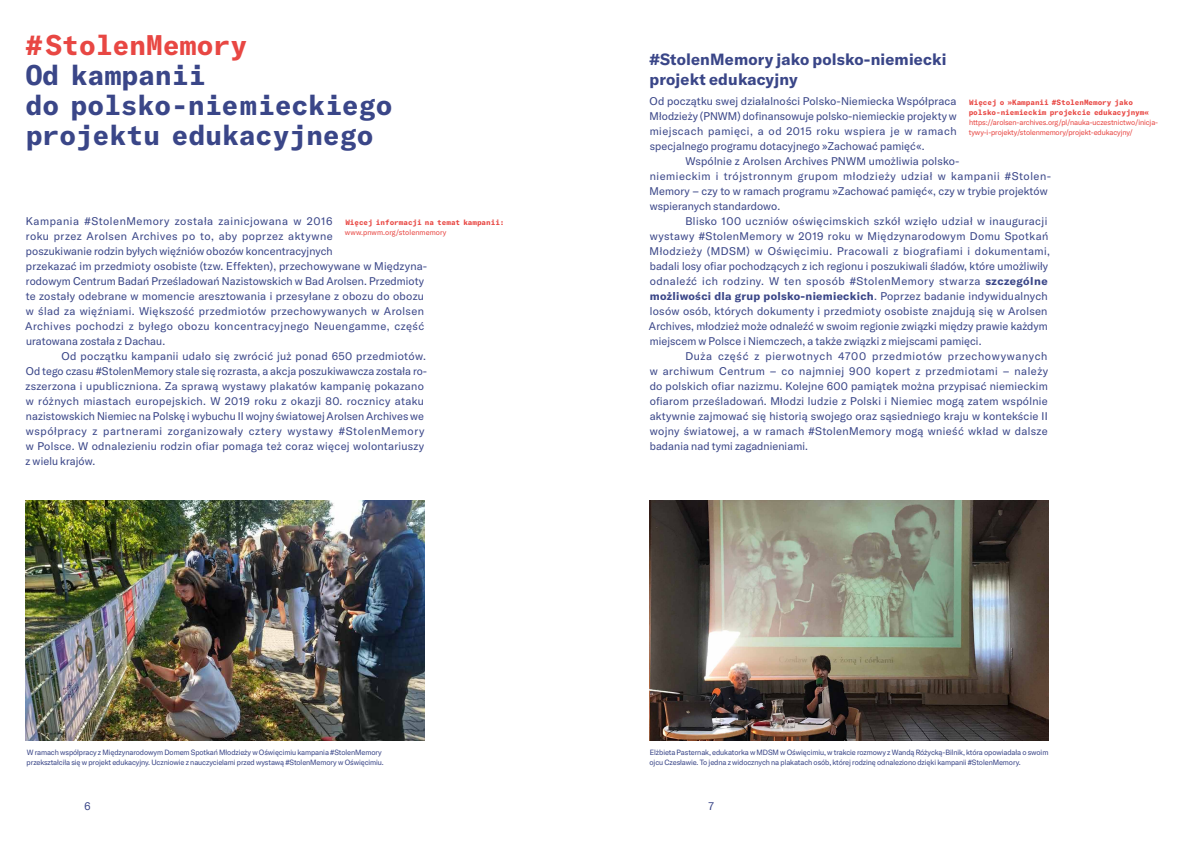
<style>
.page{position:relative;width:1191px;height:842px;background:#fff}
.page>*{position:absolute;margin:0;border:0;box-sizing:border-box;transform-origin:0 0}
.t1{font:700 28px/30px "GT America Mono";letter-spacing:-.02em;color:#3a4688}
.t2{font:700 28px "GT America Mono";letter-spacing:-.02em;color:#e84743}
.t3{font:700 16px/20px "GT America";letter-spacing:.01em;color:#3a4688}
.t4{font:11px/15px "GT America";letter-spacing:.025em;color:#3a4688}
.t5{font:11px "GT America Mono";color:#3a4688}
.t6{font:7.5px/10px "GT America";letter-spacing:-.01em;color:#3a4688}
.t7{font:7.5px/10px "GT America";letter-spacing:-.01em;color:#e84743}
.t8{font:700 7.5px/10px "GT America Mono";letter-spacing:-.01em;color:#e84743}
.t9{font:7.5px "GT America";letter-spacing:.01em;color:#e84743}
.s1{font-weight:700}
</style>
<div class="page">
<img style="left:26px;top:501px;width:398px;height:239px">
<img style="left:649px;top:501px;width:399px;height:239px">
<h1 class="t2" style="left:25px;top:29px;width:223px">#StolenMemory</h1>
<h1 class="t1" style="left:25px;top:60px;width:369px">Od kampanii<br>do polsko-niemieckiego projektu edukacyjnego</h1>
<p class="t4" style="left:25px;top:214px;width:403px">Kampania #StolenMemory została zainicjowana w 2016<br>roku przez Arolsen Archives po to, aby poprzez aktywne<br>poszukiwanie rodzin byłych więźniów obozów koncentracyjnych<br>przekazać im przedmioty osobiste (tzw. Effekten), przechowywane w Międzyna&shy;rodowym Centrum Badań Prześladowań Nazistowskich w Bad Arolsen. Przedmioty te zostały odebrane w momencie aresztowania i przesyłane z obozu do obozu w ślad za więźniami. Większość przedmiotów przechowywanych w Arolsen Archives pochodzi z byłego obozu koncentracyjnego Neuengamme, część uratowana została z Dachau.</p>
<p class="t4" style="left:26px;top:349px;width:403px;text-indent:36px">Od początku kampanii udało się zwrócić już ponad 650 przedmiotów.<br>Od tego czasu #StolenMemory stale się rozrasta, a akcja poszukiwawcza została ro&shy;zszerzona i upubliczniona. Za sprawą wystawy plakatów kampanię pokazano w różnych miastach europejskich. W 2019 roku z okazji 80. rocznicy ataku nazistowskich Niemiec na Polskę i wybuchu II wojny światowej Arolsen Archives we współpracy z partnerami zorganizowały cztery wystawy #StolenMemory w Polsce. W odnalezieniu rodzin ofiar pomaga też coraz więcej wolontariuszy z wielu krajów.</p>
<p class="t8" style="left:345px;top:217px;width:161px">Więcej informacji na temat kampanii:</p>
<p class="t9" style="left:345px;top:228px;width:103px">www.pnwm.org/stolenmemory</p>
<p class="t6" style="left:27px;top:747px;width:359px">W ramach współpracy z Międzynarodowym Domem Spotkań Młodzieży w Oświęcimiu kampania #StolenMemory przekształciła się w projekt edukacyjny. Uczniowie z nauczycielami przed wystawą #StolenMemory w Oświęcimiu.</p>
<h2 class="t3" style="left:649px;top:49px;width:298px">#StolenMemory jako polsko-niemiecki projekt edukacyjny</h2>
<p class="t4" style="left:649px;top:94px;width:309px;text-align:justify">Od początku swej działalności Polsko-Niemiecka Współpraca Młodzieży (PNWM) dofinansowuje polsko-niemieckie projekty w miejscach pamięci, a od 2015 roku wspiera je w ramach specjalnego programu dotacyjnego »Zachować pamięć«.</p>
<p class="t4" style="left:649px;top:154px;width:403px;text-indent:36px">Wspólnie z Arolsen Archives PNWM umożliwia polsko-<br>niemieckim i trójstronnym grupom młodzieży udział w kampanii #Stolen-Memory – czy to w ramach programu »Zachować pamięć«, czy w trybie projektów wspieranych standardowo.</p>
<p class="t4" style="left:649px;top:214px;width:402px;text-indent:36px">Blisko 100 uczniów oświęcimskich szkół wzięło udział w inauguracji wystawy #StolenMemory w 2019 roku w Międzynarodowym Domu Spotkań Młodzieży (MDSM) w Oświęcimiu. Pracowali z biografiami i dokumentami, badali losy ofiar pochodzących z ich regionu i poszukiwali śladów, które umożliwiły odnaleźć ich rodziny. W ten sposób #StolenMemory stwarza <span class="s1">szczególne możliwości dla grup polsko-niemieckich</span>. Poprzez badanie indywidualnych losów osób, których dokumenty i przedmioty osobiste znajdują się w Arolsen Archives, młodzież może odnaleźć w swoim regionie związki między prawie każdym miejscem w Polsce i Niemczech, a także związki z miejscami pamięci.</p>
<p class="t4" style="left:649px;top:349px;width:400px;text-align:justify;text-indent:36px">Duża część z pierwotnych 4700 przedmiotów przechowywanych w archiwum Centrum – co najmniej 900 kopert z przedmiotami – należy do polskich ofiar nazizmu. Kolejne 600 pamiątek można przypisać niemieckim ofiarom prześladowań. Młodzi ludzie z Polski i Niemiec mogą zatem wspólnie aktywnie zajmować się historią swojego oraz sąsiedniego kraju w kontekście II wojny światowej, a w ramach #StolenMemory mogą wnieść wkład w dalsze badania nad tymi zagadnieniami.</p>
<p class="t8" style="left:968px;top:97px;width:182px">Więcej o »Kampanii #StolenMemory jako polsko-niemieckim projekcie edukacyjnym«</p>
<p class="t7" style="left:968px;top:117px;width:191px">https://arolsen-archives.org/pl/nauka-uczestnictwo/inicja&shy;tywy-i-projekty/stolenmemory/projekt-edukacyjny/</p>
<p class="t6" style="left:649px;top:747px;width:400px">Elżbieta Pasternak, edukatorka w MDSM w Oświęcimiu, w trakcie rozmowy z Wandą Różycką-Bilnik, która opowiadała o swoim ojcu Czesławie. To jedna z widocznych na plakatach osób, której rodzinę odnaleziono dzięki kampanii #StolenMemory.</p>
<p class="t5" style="left:84px;top:800px;width:8px">6</p>
<p class="t5" style="left:708px;top:800px;width:8px">7</p>
</div>
